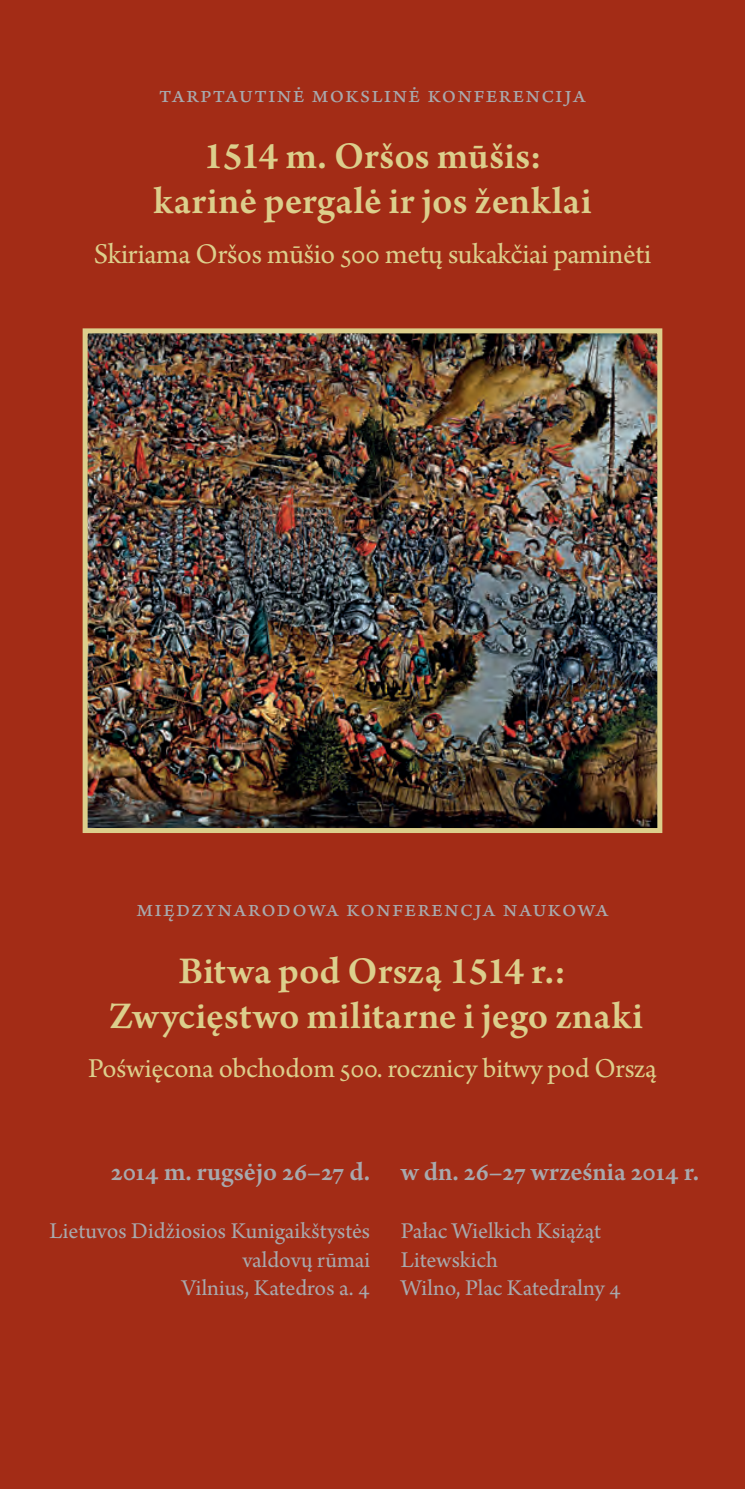
<style>
.page{position:relative;width:745px;height:1489px;background:#fff}
.page>*{position:absolute;margin:0;border:0;box-sizing:border-box;transform-origin:0 0}
.Centruotas{font:600 40px/45px "Arno Pro";letter-spacing:.005em;color:#dccf8c;text-align:center}
.Centruotas-2{font:30px "Arno Pro";letter-spacing:-.01em;color:#dccf8c}
.Centruotas-3{font:28.75px "Arno Pro";letter-spacing:-.01em;color:#dccf8c}
.Tekstas{font:600 27.5px "Arno Pro";letter-spacing:-.005em;color:#a8a9ad}
.Centruotas-4{font:25px "Arno Pro";letter-spacing:.05em;color:#a8a9ad}
.Tekstas-2{font:23.75px/28.8px "Arno Pro";letter-spacing:-.005em;color:#a8a9ad}
</style>
<div class="page">
<div style="left:0;top:0;width:744px;height:1488px;background:#a32c16"></div>
<img style="left:89px;top:334px;width:567px;height:493px">
<div style="left:83px;top:328px;width:579px;height:505px;border:5px solid #dccf8c"></div>
<p class="Centruotas-4" style="left:159px;top:80px;width:427px">tarptautinė mokslinė konferencija</p>
<p class="Centruotas" style="left:153px;top:136px;width:439px">1514 m. Oršos mūšis: karinė pergalė ir jos ženklai</p>
<p class="Centruotas-2" style="left:94px;top:236px;width:558px">Skiriama Oršos mūšio 500 metų sukakčiai paminėti</p>
<p class="Centruotas-4" style="left:136px;top:894px;width:473px">międzynarodowa konferencja naukowa</p>
<p class="Centruotas" style="left:109px;top:950px;width:535px">Bitwa pod Orszą 1514 r.:<br>Zwycięstwo militarne i jego znaki</p>
<p class="Centruotas-3" style="left:88px;top:1051px;width:569px">Poświęcona obchodom 500. rocznicy bitwy pod Orszą</p>
<p class="Tekstas" style="left:111px;top:1156px;width:260px">2014 m. rugsėjo 26–27 d.</p>
<p class="Tekstas-2" style="left:50px;top:1217px;width:322px;text-align:right">Lietuvos Didžiosios Kunigaikštystės valdovų rūmai</p>
<p class="Tekstas-2" style="left:181px;top:1274px;width:190px">Vilnius, Katedros a. 4</p>
<p class="Tekstas" style="left:400px;top:1156px;width:299px">w dn. 26–27 września 2014 r.</p>
<p class="Tekstas-2" style="left:400px;top:1217px;width:201px">Pałac Wielkich Książąt<br>Litewskich</p>
<p class="Tekstas-2" style="left:400px;top:1274px;width:222px">Wilno, Plac Katedralny 4</p>
</div>
